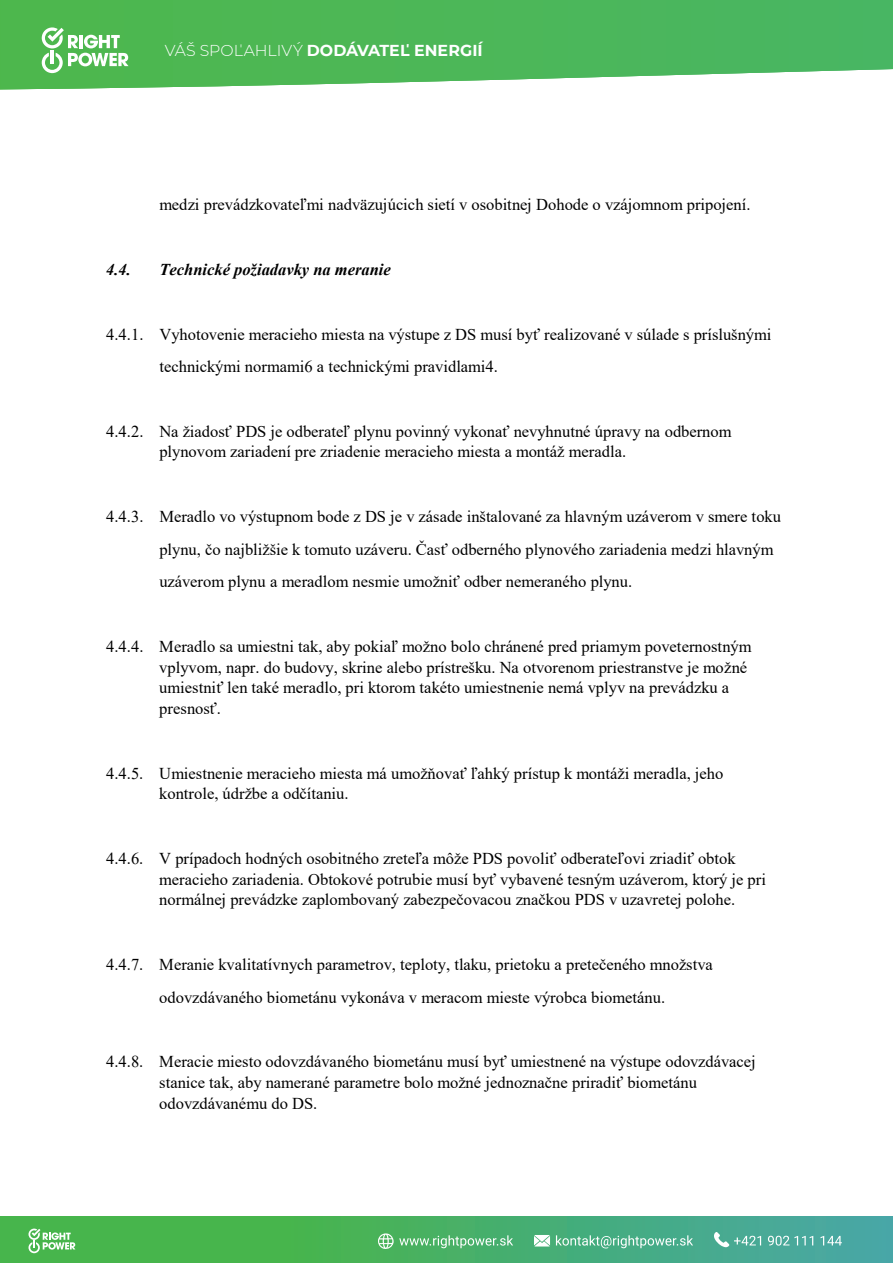
<style>
.page{position:relative;width:893px;height:1263px;background:#fff}
.page>*{position:absolute;margin:0;border:0;box-sizing:border-box;transform-origin:0 0}
.t1{font:16.5px/20.4px "Times New Roman";color:#000}
.t2{font:italic 700 16.5px "Times New Roman";color:#000}
.t3{font:700 15.9px "Montserrat";letter-spacing:.005em;color:#fff}
.s1{font-weight:300;font-size:15.75px}
</style>
<div class="page">
<svg style="left:0;top:0;width:893px;height:89px;background:#5dbd68"></svg>
<svg style="left:42px;top:27px;width:87px;height:46px"></svg>
<svg style="left:0;top:1217px;width:893px;height:46px;background:#47b06a"></svg>
<svg style="left:28px;top:1228px;width:47px;height:25px"></svg>
<svg style="left:378px;top:1233px;width:135px;height:17px;background:#6abe81"></svg>
<svg style="left:534px;top:1235px;width:16px;height:11px"></svg>
<svg style="left:556px;top:1235px;width:137px;height:13px;background:#70bfa0"></svg>
<svg style="left:714px;top:1232px;width:128px;height:15px;background:#69b8aa"></svg>
<p class="t3" style="left:165px;top:39px;width:319px"><span class="s1">VÁŠ SPOĽAHLIVÝ</span> DODÁVATEĽ ENERGIÍ</p>
<p class="t1" style="left:159px;top:193px;width:593px">medzi prevádzkovateľmi nadväzujúcich sietí v osobitnej Dohode o vzájomnom pripojení.</p>
<p class="t2" style="left:106px;top:258px;width:26px">4.4.</p>
<p class="t2" style="left:159px;top:258px;width:233px">Technické požiadavky na meranie</p>
<p class="t1" style="left:159px;top:317px;width:613px;line-height:32.4px;text-indent:-53px">4.4.1. Vyhotovenie meracieho miesta na výstupe z DS musí byť realizované v súlade s príslušnými technickými normami6 a technickými pravidlami4.</p>
<p class="t1" style="left:159px;top:421px;width:574px;text-indent:-53px">4.4.2. Na žiadosť PDS je odberateľ plynu povinný vykonať nevyhnutné úpravy na odbernom plynovom zariadení pre zriadenie meracieho miesta a montáž meradla.</p>
<p class="t1" style="left:159px;top:500px;width:623px;line-height:32.5px;text-indent:-53px">4.4.3. Meradlo vo výstupnom bode z DS je v zásade inštalované za hlavným uzáverom v smere toku plynu, čo najbližšie k tomuto uzáveru. Časť odberného plynového zariadenia medzi hlavným uzáverom plynu a meradlom nesmie umožniť odber nemeraného plynu.</p>
<p class="t1" style="left:159px;top:636px;width:594px;text-indent:-53px">4.4.4. Meradlo sa umiestni tak, aby pokiaľ možno bolo chránené pred priamym poveternostným vplyvom, napr. do budovy, skrine alebo prístrešku. Na otvorenom priestranstve je možné umiestniť len také meradlo, pri ktorom takéto umiestnenie nemá vplyv na prevádzku a presnosť.</p>
<p class="t1" style="left:159px;top:762px;width:566px;text-indent:-53px">4.4.5. Umiestnenie meracieho miesta má umožňovať ľahký prístup k montáži meradla, jeho kontrole, údržbe a odčítaniu.</p>
<p class="t1" style="left:159px;top:848px;width:608px;text-indent:-53px">4.4.6. V prípadoch hodných osobitného zreteľa môže PDS povoliť odberateľovi zriadiť obtok meracieho zariadenia. Obtokové potrubie musí byť vybavené tesným uzáverom, ktorý je pri normálnej prevádzke zaplombovaný zabezpečovacou značkou PDS v uzavretej polohe.</p>
<p class="t1" style="left:106px;top:948px;width:608px;line-height:32.5px;text-align:center">4.4.7. Meranie kvalitatívnych parametrov, teploty, tlaku, prietoku a pretečeného množstva odovzdávaného biometánu vykonáva v meracom mieste výrobca biometánu.</p>
<p class="t1" style="left:159px;top:1051px;width:598px;text-indent:-53px">4.4.8. Meracie miesto odovzdávaného biometánu musí byť umiestnené na výstupe odovzdávacej stanice tak, aby namerané parametre bolo možné jednoznačne priradiť biometánu odovzdávanému do DS.</p>
</div>
